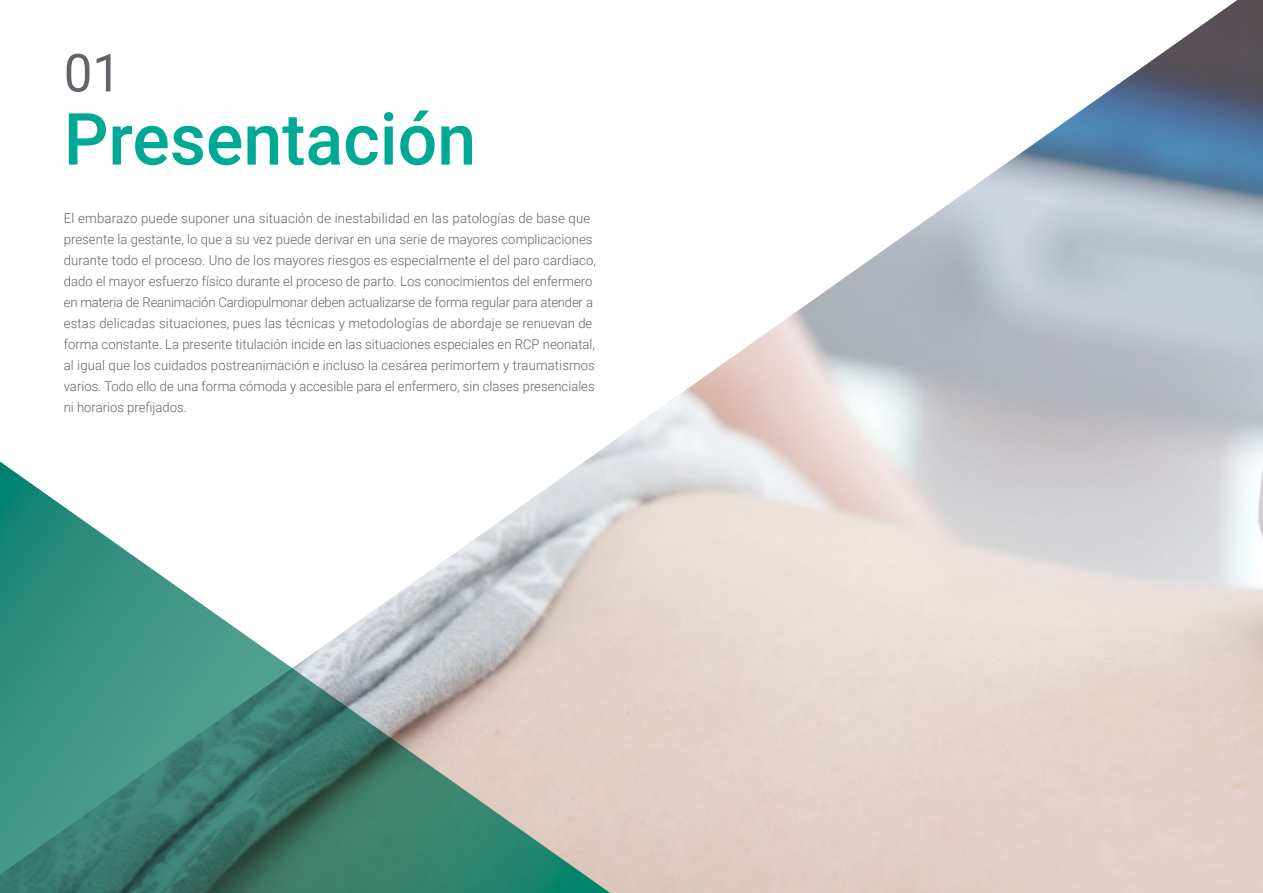
<style>
.page{position:relative;width:1263px;height:893px;background:#fff}
.page>*{position:absolute;margin:0;border:0;box-sizing:border-box;transform-origin:0 0}
.t1{font:500 72px "Roboto";color:#00a996}
.t2{font:52.5px "Roboto";color:#61646a}
.t3{font:300 13.5px/21px "Roboto";color:#61646a}
</style>
<div class="page">
<img style="left:607px;top:0;width:656px;height:893px">
<svg style="left:0;top:446px;width:640px;height:447px"></svg>
<h2 class="t2" style="left:64px;top:36px;width:59px">01</h2>
<h1 class="t1" style="left:64px;top:89px;width:414px">Presentación</h1>
<p class="t3" style="left:64px;top:207px;width:534px">El embarazo puede suponer una situación de inestabilidad en las patologías de base que presente la gestante, lo que a su vez puede derivar en una serie de mayores complicaciones durante todo el proceso. Uno de los mayores riesgos es especialmente el del paro cardiaco, dado el mayor esfuerzo físico durante el proceso de parto. Los conocimientos del enfermero en materia de Reanimación Cardiopulmonar deben actualizarse de forma regular para atender a estas delicadas situaciones, pues las técnicas y metodologías de abordaje se renuevan de forma constante. La presente titulación incide en las situaciones especiales en RCP neonatal, al igual que los cuidados postreanimación e incluso la cesárea perimortem y traumatismos varios. Todo ello de una forma cómoda y accesible para el enfermero, sin clases presenciales ni horarios prefijados.</p>
</div>
